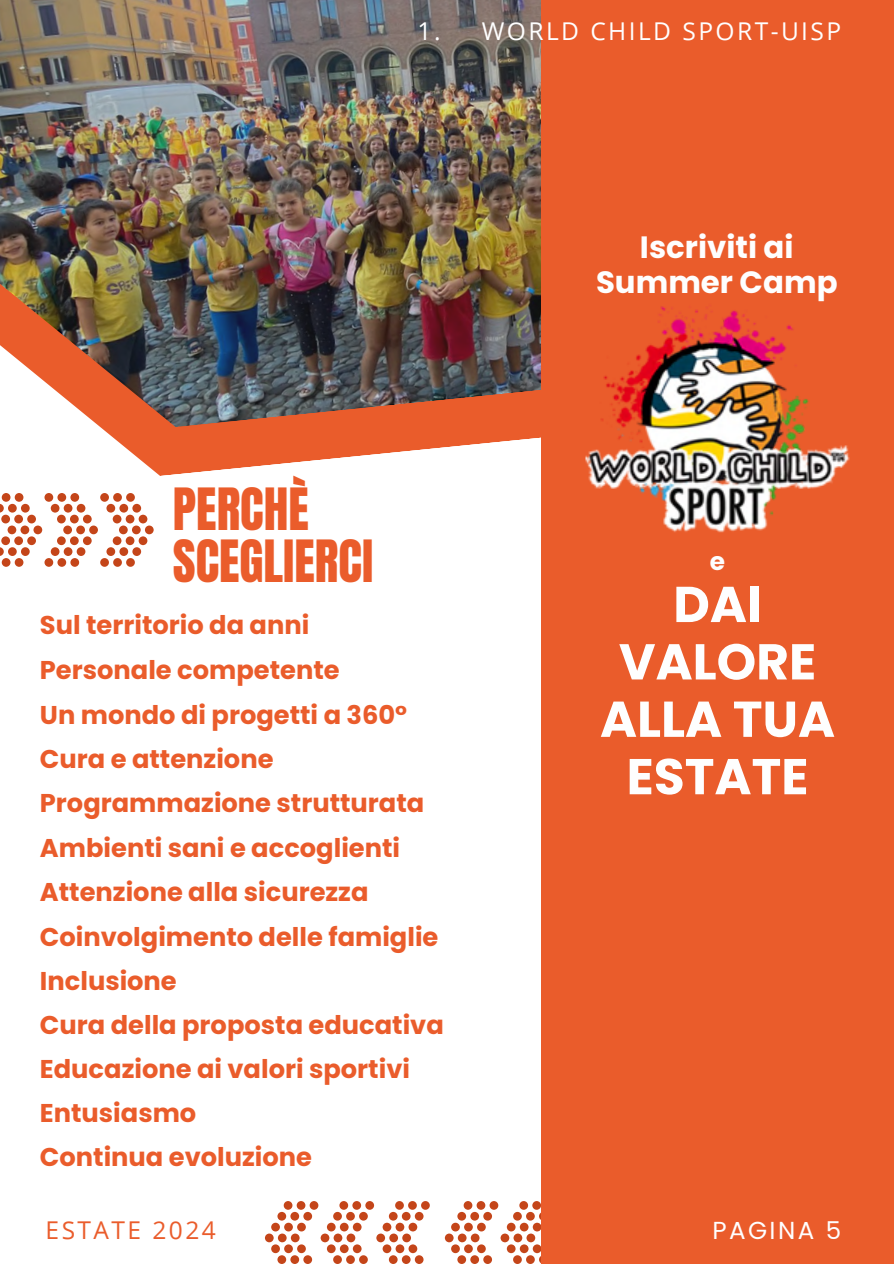
<style>
.page{position:relative;width:894px;height:1264px;background:#fff}
.page>*{position:absolute;margin:0;border:0;box-sizing:border-box;transform-origin:0 0}
.t1{font:700 50.25px/57.3px "Poppins";color:#fefefe;text-align:center}
.t2{font:49.5px/51.8px "Anton";color:#ea5c2b}
.t3{font:700 30.75px/34.8px "Poppins";color:#fefefe;text-align:center}
.t4{font:700 25.65px "Poppins";color:#ea5c2b}
.t5{font:700 24.75px "Poppins";color:#fefefe}
.t6{font:24.6px "Poppins";letter-spacing:.1em;color:#fff}
.t7{font:24.45px "Open Sans";letter-spacing:.1em;color:#fff}
.t8{font:24.45px "Open Sans";letter-spacing:.1em;color:#ea5c2b}
</style>
<div class="page">
<svg style="left:100px;top:427px;width:441px;height:49px;fill:#ea5c2b"></svg>
<img style="left:0;top:0;width:541px;height:427px">
<svg style="left:444px;top:1201px;width:97px;height:62px"></svg>
<div style="left:541px;top:0;width:352px;height:1263px;background:#ea5c2b"></div>
<img style="left:585px;top:306px;width:265px;height:227px">
<svg style="left:0;top:493px;width:154px;height:74px"></svg>
<svg style="left:265px;top:1201px;width:164px;height:62px"></svg>
<p class="t7" style="left:417px;top:14px;width:425px">1. WORLD CHILD SPORT-UISP</p>
<h1 class="t2" style="left:173px;top:484px;width:202px">PERCHÈ<br>SCEGLIERCI</h1>
<h2 class="t4" style="left:40px;top:607px;width:271px">Sul territorio da anni</h2>
<p class="t4" style="left:40px;top:652px;width:301px">Personale competente</p>
<h5 class="t4" style="left:40px;top:696px;width:368px">Un mondo di progetti a 360°</h5>
<h5 class="t4" style="left:40px;top:740px;width:235px">Cura e attenzione</h5>
<h5 class="t4" style="left:40px;top:785px;width:386px">Programmazione strutturata</h5>
<h5 class="t4" style="left:40px;top:830px;width:361px">Ambienti sani e accoglienti</h5>
<h5 class="t4" style="left:40px;top:874px;width:330px">Attenzione alla sicurezza</h5>
<h5 class="t4" style="left:40px;top:918px;width:400px">Coinvolgimento delle famiglie</h5>
<h5 class="t4" style="left:40px;top:963px;width:138px">Inclusione</h5>
<h5 class="t4" style="left:40px;top:1007px;width:405px">Cura della proposta educativa</h5>
<h5 class="t4" style="left:40px;top:1051px;width:371px">Educazione ai valori sportivi</h5>
<h5 class="t4" style="left:40px;top:1095px;width:158px">Entusiasmo</h5>
<h5 class="t4" style="left:40px;top:1138px;width:273px">Continua evoluzione</h5>
<h3 class="t3" style="left:596px;top:230px;width:243px">Iscriviti ai<br>Summer Camp</h3>
<p class="t5" style="left:709px;top:544px;width:17px">e</p>
<p class="t1" style="left:599px;top:576px;width:236px">DAI<br>VALORE<br>ALLA TUA<br>ESTATE</p>
<h5 class="t8" style="left:46px;top:1213px;width:172px">ESTATE 2024</h5>
<h5 class="t6" style="left:712px;top:1213px;width:130px">PAGINA 5</h5>
</div>
